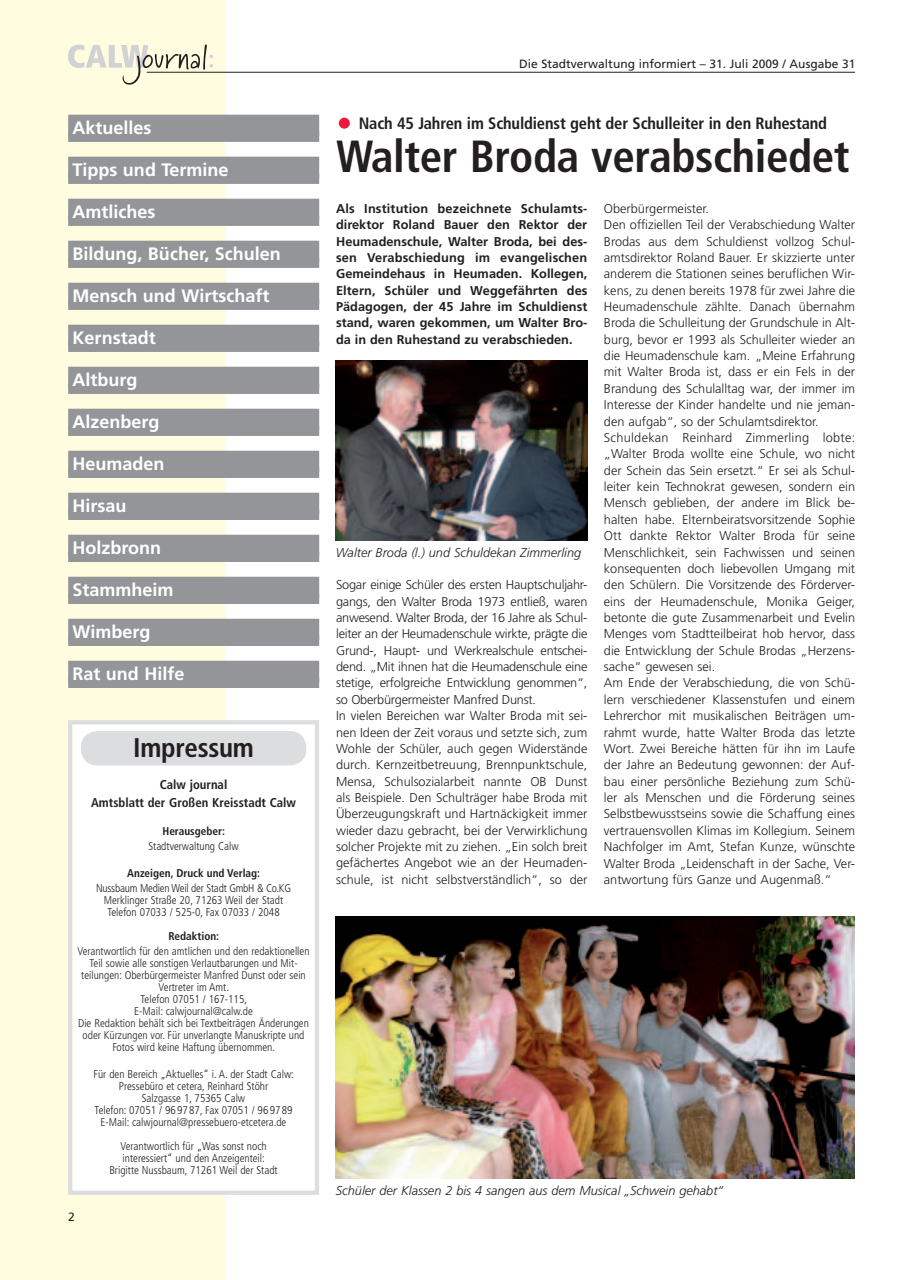
<style>
.page{position:relative;width:902px;height:1280px;background:#fff}
.page>*{position:absolute;margin:0;border:0;box-sizing:border-box;transform-origin:0 0}
.t1{font:700 condensed 45px "Frutiger";letter-spacing:-.01em;color:#231f20}
.t2{font:700 condensed 27px "Frutiger";letter-spacing:-.01em;color:#231f20}
.t3{font:700 18px "Frutiger";color:#fff}
.t4{font:700 condensed 16.5px "Frutiger";letter-spacing:-.01em;color:#231f20}
.t5{font:300 12.75px/16.4px "Frutiger";color:#231f20}
.t6{font:700 12.75px/16.4px "Frutiger";color:#231f20;text-align:justify}
.t7{font:italic 300 12.75px "Frutiger";color:#231f20}
.t8{font:700 condensed 12.75px/18px "Frutiger";color:#231f20;text-align:center}
.t9{font:12px "Frutiger";color:#231f20}
.t10{font:300 condensed 11.25px/12px "Frutiger";color:#231f20;text-align:center}
.t11{font:700 condensed 11.25px "Frutiger";color:#231f20}
</style>
<div class="page">
<div style="left:0;top:0;width:225px;height:1279px;background:#fffce0"></div>
<svg style="left:68px;top:44px;width:145px;height:41px"></svg>
<hr style="left:147px;top:72px;width:708px;height:1px;background:#231f20">
<div style="left:70px;top:722px;width:247px;height:471px;background:#fff"></div>
<div style="left:68px;top:720px;width:251px;height:475px;border:4px solid #dcdddf"></div>
<div style="left:81px;top:731px;width:225px;height:34px;background:#dcdddf;border-radius:16px"></div>
<div style="left:68px;top:115px;width:251px;height:21px;background:#939598"></div>
<div style="left:68px;top:131px;width:251px;height:11px;background:#939598"></div>
<div style="left:68px;top:157px;width:251px;height:21px;background:#939598"></div>
<div style="left:68px;top:173px;width:251px;height:11px;background:#939598"></div>
<div style="left:68px;top:199px;width:251px;height:21px;background:#939598"></div>
<div style="left:68px;top:215px;width:251px;height:11px;background:#939598"></div>
<div style="left:68px;top:241px;width:251px;height:21px;background:#939598"></div>
<div style="left:68px;top:257px;width:251px;height:11px;background:#939598"></div>
<div style="left:68px;top:283px;width:251px;height:21px;background:#939598"></div>
<div style="left:68px;top:299px;width:251px;height:11px;background:#939598"></div>
<div style="left:68px;top:325px;width:251px;height:21px;background:#939598"></div>
<div style="left:68px;top:341px;width:251px;height:11px;background:#939598"></div>
<div style="left:68px;top:367px;width:251px;height:21px;background:#939598"></div>
<div style="left:68px;top:383px;width:251px;height:11px;background:#939598"></div>
<div style="left:68px;top:409px;width:251px;height:21px;background:#939598"></div>
<div style="left:68px;top:425px;width:251px;height:11px;background:#939598"></div>
<div style="left:68px;top:451px;width:251px;height:21px;background:#939598"></div>
<div style="left:68px;top:467px;width:251px;height:11px;background:#939598"></div>
<div style="left:68px;top:493px;width:251px;height:21px;background:#939598"></div>
<div style="left:68px;top:509px;width:251px;height:11px;background:#939598"></div>
<div style="left:68px;top:535px;width:251px;height:21px;background:#939598"></div>
<div style="left:68px;top:551px;width:251px;height:11px;background:#939598"></div>
<div style="left:68px;top:577px;width:251px;height:21px;background:#939598"></div>
<div style="left:68px;top:593px;width:251px;height:11px;background:#939598"></div>
<div style="left:68px;top:619px;width:251px;height:21px;background:#939598"></div>
<div style="left:68px;top:635px;width:251px;height:11px;background:#939598"></div>
<div style="left:68px;top:661px;width:251px;height:21px;background:#939598"></div>
<div style="left:68px;top:677px;width:251px;height:11px;background:#939598"></div>
<div style="left:339px;top:118px;width:11px;height:11px;background:#ed1a3a;border-radius:50%"></div>
<img style="left:336px;top:916px;width:518px;height:262px">
<img style="left:336px;top:360px;width:251px;height:180px">
<h3 class="t3" style="left:72px;top:121px;width:81px">Aktuelles</h3>
<h3 class="t3" style="left:72px;top:163px;width:158px">Tipps und Termine</h3>
<h3 class="t3" style="left:72px;top:205px;width:85px">Amtliches</h3>
<h3 class="t3" style="left:72px;top:247px;width:210px">Bildung, Bücher, Schulen</h3>
<h3 class="t3" style="left:72px;top:289px;width:199px">Mensch und Wirtschaft</h3>
<h3 class="t3" style="left:72px;top:331px;width:85px">Kernstadt</h3>
<h3 class="t3" style="left:72px;top:373px;width:67px">Altburg</h3>
<h3 class="t3" style="left:72px;top:415px;width:89px">Alzenberg</h3>
<h3 class="t3" style="left:72px;top:457px;width:94px">Heumaden</h3>
<h3 class="t3" style="left:72px;top:499px;width:56px">Hirsau</h3>
<h3 class="t3" style="left:72px;top:541px;width:90px">Holzbronn</h3>
<h3 class="t3" style="left:72px;top:583px;width:103px">Stammheim</h3>
<h3 class="t3" style="left:72px;top:625px;width:80px">Wimberg</h3>
<h3 class="t3" style="left:72px;top:667px;width:114px">Rat und Hilfe</h3>
<h2 class="t2" style="left:133px;top:736px;width:122px">Impressum</h2>
<p class="t8" style="left:91px;top:776px;width:206px">Calw journal<br>Amtsblatt der Großen Kreisstadt Calw</p>
<p class="t11" style="left:162px;top:827px;width:64px">Herausgeber:</p>
<p class="t10" style="left:148px;top:841px;width:92px">Stadtverwaltung Calw</p>
<p class="t11" style="left:127px;top:869px;width:134px">Anzeigen, Druck und Verlag:</p>
<p class="t10" style="left:96px;top:883px;width:196px">Nussbaum Medien Weil der Stadt GmbH &amp; Co.KG<br>Merklinger Straße 20, 71263 Weil der Stadt<br>Telefon 07033 / 525-0, Fax 07033 / 2048</p>
<p class="t11" style="left:168px;top:932px;width:52px">Redaktion:</p>
<p class="t10" style="left:77px;top:946px;width:233px">Verantwortlich für den amtlichen und den redaktionellen Teil sowie alle sonstigen Verlautbarungen und Mit&shy;teilungen: Oberbürgermeister Manfred Dunst oder sein Vertreter im Amt.<br>Telefon 07051 / 167-115,<br>E-Mail: calwjournal@calw.de<br>Die Redaktion behält sich bei Textbeiträgen Änderungen oder Kürzungen vor. Für unverlangte Manuskripte und Fotos wird keine Haftung übernommen.</p>
<p class="t10" style="left:93px;top:1069px;width:202px">Für den Bereich „Aktuelles“ i. A. der Stadt Calw:<br>Pressebüro et cetera, Reinhard Stöhr<br>Salzgasse 1, 75365 Calw<br>Telefon: 07051 / 96 97 87, Fax 07051 / 96 97 89<br>E-Mail: calwjournal@pressebuero-etcetera.de</p>
<p class="t10" style="left:109px;top:1141px;width:170px">Verantwortlich für „Was sonst noch interessiert“ und den Anzeigenteil:<br>Brigitte Nussbaum, 71261 Weil der Stadt</p>
<p class="t9" style="left:68px;top:1212px;width:8px">2</p>
<p class="t9" style="left:519px;top:59px;width:338px">Die Stadtverwaltung informiert – 31. Juli 2009 / Ausgabe 31</p>
<p class="t4" style="left:359px;top:116px;width:470px">Nach 45 Jahren im Schuldienst geht der Schulleiter in den Ruhestand</p>
<h1 class="t1" style="left:336px;top:138px;width:515px">Walter Broda verabschiedet</h1>
<p class="t6" style="left:336px;top:201px;width:253px">Als Institution bezeichnete Schulamts&shy;direktor Roland Bauer den Rektor der Heumadenschule, Walter Broda, bei des&shy;sen Verabschiedung im evangelischen Gemeindehaus in Heumaden. Kollegen, Eltern, Schüler und Weggefährten des Pädagogen, der 45 Jahre im Schuldienst stand, waren gekommen, um Walter Bro&shy;da in den Ruhestand zu verabschieden.</p>
<p class="t5" style="left:604px;top:201px;width:253px">Oberbürgermeister.<br>Den offiziellen Teil der Verabschiedung Walter Brodas aus dem Schuldienst vollzog Schul&shy;amtsdirektor Roland Bauer. Er skizzierte unter anderem die Stationen seines beruflichen Wir&shy;kens, zu denen bereits 1978 für zwei Jahre die Heumadenschule zählte. Danach übernahm Broda die Schulleitung der Grundschule in Alt&shy;burg, bevor er 1993 als Schulleiter wieder an die Heumadenschule kam. „Meine Erfahrung mit Walter Broda ist, dass er ein Fels in der Brandung des Schulalltag war, der immer im Interesse der Kinder handelte und nie jeman&shy;den aufgab“, so der Schulamtsdirektor.<br>Schuldekan Reinhard Zimmerling lobte: „Walter Broda wollte eine Schule, wo nicht der Schein das Sein ersetzt.“ Er sei als Schul&shy;leiter kein Technokrat gewesen, sondern ein Mensch geblieben, der andere im Blick be&shy;halten habe. Elternbeiratsvorsitzende Sophie Ott dankte Rektor Walter Broda für seine Menschlichkeit, sein Fachwissen und seinen konsequenten doch liebevollen Umgang mit den Schülern. Die Vorsitzende des Förderver&shy;eins der Heumadenschule, Monika Geiger, betonte die gute Zusammenarbeit und Evelin Menges vom Stadtteilbeirat hob hervor, dass die Entwicklung der Schule Brodas „Herzens&shy;sache“ gewesen sei.<br>Am Ende der Verabschiedung, die von Schü&shy;lern verschiedener Klassenstufen und einem Lehrerchor mit musikalischen Beiträgen um&shy;rahmt wurde, hatte Walter Broda das letzte Wort. Zwei Bereiche hätten für ihn im Laufe der Jahre an Bedeutung gewonnen: der Auf&shy;bau einer persönliche Beziehung zum Schü&shy;ler als Menschen und die Förderung seines Selbstbewusstseins sowie die Schaffung eines vertrauensvollen Klimas im Kollegium. Seinem Nachfolger im Amt, Stefan Kunze, wünschte Walter Broda „Leidenschaft in der Sache, Ver&shy;antwortung fürs Ganze und Augenmaß.“</p>
<p class="t7" style="left:336px;top:547px;width:247px">Walter Broda (l.) und Schuldekan Zimmerling</p>
<p class="t5" style="left:336px;top:578px;width:253px">Sogar einige Schüler des ersten Hauptschuljahr&shy;gangs, den Walter Broda 1973 entließ, waren anwesend. Walter Broda, der 16 Jahre als Schul&shy;leiter an der Heumadenschule wirkte, prägte die Grund-, Haupt- und Werkrealschule entschei&shy;dend. „Mit ihnen hat die Heumadenschule eine stetige, erfolgreiche Entwicklung genommen“, so Oberbürgermeister Manfred Dunst.<br>In vielen Bereichen war Walter Broda mit sei&shy;nen Ideen der Zeit voraus und setzte sich, zum Wohle der Schüler, auch gegen Widerstände durch. Kernzeitbetreuung, Brennpunktschule, Mensa, Schulsozialarbeit nannte OB Dunst als Beispiele. Den Schulträger habe Broda mit Überzeugungskraft und Hartnäckigkeit immer wieder dazu gebracht, bei der Verwirklichung solcher Projekte mit zu ziehen. „Ein solch breit gefächertes Angebot wie an der Heumaden&shy;schule, ist nicht selbstverständlich“, so der</p>
<p class="t7" style="left:336px;top:1185px;width:389px">Schüler der Klassen 2 bis 4 sangen aus dem Musical „Schwein gehabt“</p>
</div>
